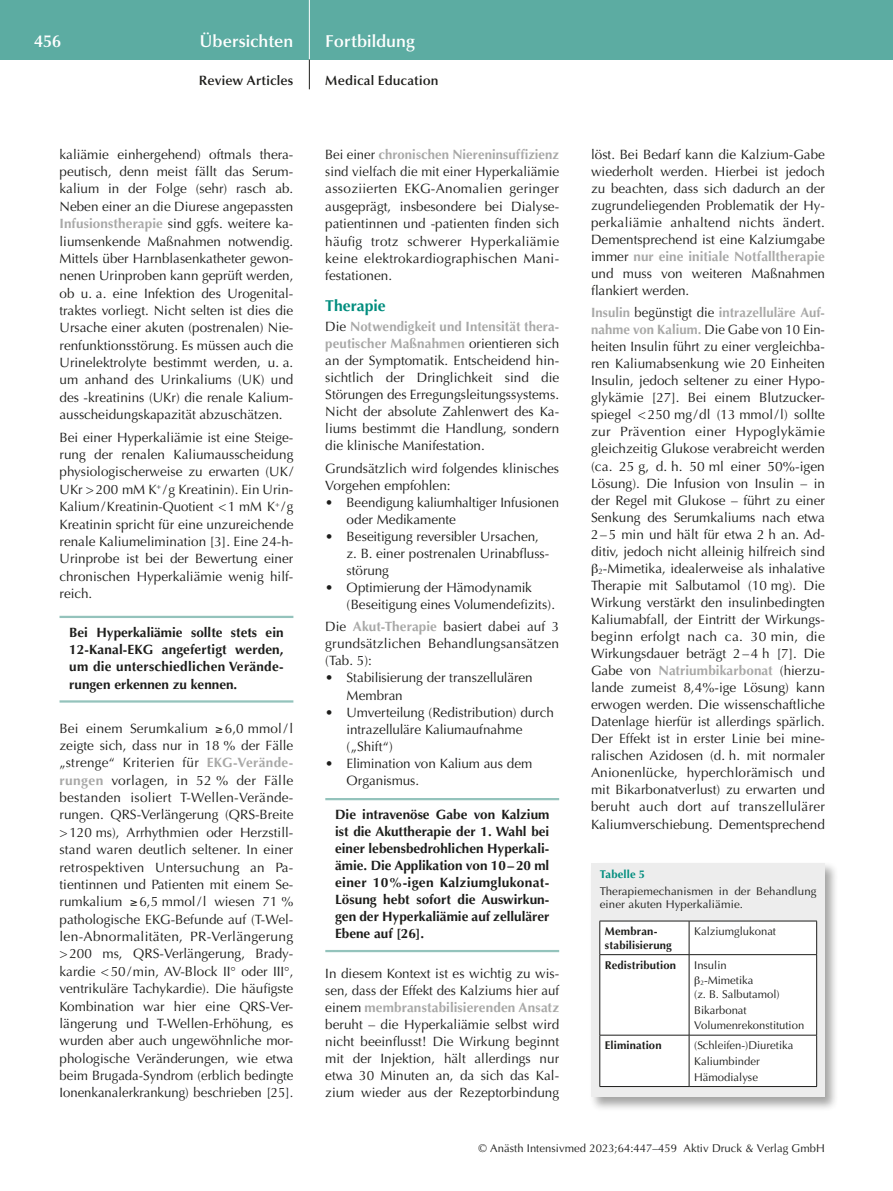
<style>
.page{position:relative;width:893px;height:1191px;background:#fff}
.page>*{position:absolute;margin:0;border:0;box-sizing:border-box;transform-origin:0 0}
.t1{font:600 17.25px "Optima";color:#fff}
.t2{font:700 15.75px "Optima";color:#008d7e}
.t3{font:13.5px/17.1px "Optima";color:#1d1d1b}
.t4{font:700 13.5px/17.1px "Optima";color:#1d1d1b;text-align:justify}
.t5{font:600 13.5px "Optima";letter-spacing:.01em;color:#1d1d1b}
.t6{font:11.25px/15.6px "Optima";color:#1d1d1b}
.t7{font:700 11.25px/13.5px "Optima";letter-spacing:.01em;color:#1d1d1b}
.t8{font:700 11.25px "Optima";letter-spacing:.01em;color:#008d7e}
.s1{font-weight:700;color:#a8a8a7}
.s2{font-size:6.6px}
</style>
<div class="page">
<div style="left:0;top:0;width:893px;height:60px;background:#5caca2"></div>
<hr style="left:309px;top:0;width:1px;height:60px;background:#fff">
<svg style="left:309px;top:60px;width:1px;height:29px"></svg>
<hr style="left:60px;top:616px;width:233px;height:2px;background:#94c3bc">
<hr style="left:60px;top:700px;width:233px;height:2px;background:#94c3bc">
<hr style="left:325px;top:798px;width:234px;height:2px;background:#94c3bc">
<hr style="left:325px;top:950px;width:234px;height:2px;background:#94c3bc">
<div style="left:589px;top:861px;width:250px;height:250px;background:#1d1d1b;opacity:.4"></div>
<div style="left:591px;top:863px;width:234px;height:234px;background:#ededed"></div>
<hr style="left:600px;top:920px;width:89px;height:1px;background:#1d1d1b">
<hr style="left:599px;top:921px;width:1px;height:33px;background:#1d1d1b">
<hr style="left:689px;top:920px;width:128px;height:1px;background:#1d1d1b">
<hr style="left:599px;top:955px;width:1px;height:80px;background:#1d1d1b">
<hr style="left:599px;top:1035px;width:1px;height:51px;background:#1d1d1b">
<hr style="left:600px;top:1086px;width:89px;height:1px;background:#1d1d1b">
<hr style="left:689px;top:1086px;width:128px;height:1px;background:#1d1d1b">
<div style="left:600px;top:921px;width:217px;height:165px;background:#fff"></div>
<p class="t1" style="left:34px;top:31px;width:29px">456</p>
<p class="t1" style="left:200px;top:31px;width:95px">Übersichten</p>
<p class="t1" style="left:325px;top:31px;width:91px">Fortbildung</p>
<p class="t5" style="left:199px;top:73px;width:96px">Review Articles</p>
<p class="t5" style="left:325px;top:73px;width:115px">Medical Education</p>
<p class="t3" style="left:60px;top:146px;width:235px;text-align:justify">kaliämie einhergehend) oftmals thera&shy;peutisch, denn meist fällt das Serum&shy;kalium in der Folge (sehr) rasch ab.<br>Neben einer an die Diurese angepassten <span class="s1">Infusionstherapie</span> sind ggfs. weitere ka&shy;liumsenkende Maßnahmen notwendig.<br>Mittels über Harnblasenkatheter gewon&shy;nenen Urinproben kann geprüft werden, ob u. a. eine Infektion des Urogenital&shy;traktes vorliegt. Nicht selten ist dies die Ursache einer akuten (postrenalen) Nie&shy;renfunktionsstörung. Es müssen auch die Urinelektrolyte bestimmt werden, u. a. um anhand des Urinkaliums (UK) und des -kreatinins (UKr) die renale Kalium&shy;ausscheidungskapazität abzuschätzen.</p>
<p class="t3" style="left:60px;top:428px;width:235px;text-align:justify">Bei einer Hyperkaliämie ist eine Steige&shy;rung der renalen Kaliumausscheidung physiologischerweise zu erwarten (UK/ UKr &gt;200 mM K<sup>+</sup> /g Kreatinin). Ein Urin-Kalium/Kreatinin-Quotient &lt;1 mM K<sup>+</sup> /g Kreatinin spricht für eine unzureichende renale Kaliumelimination [3]. Eine 24-h-Urinprobe ist bei der Bewertung einer chronischen Hyperkaliämie wenig hilf&shy;reich.</p>
<p class="t4" style="left:69px;top:623px;width:216px">Bei Hyperkaliämie sollte stets ein 12-Kanal-EKG angefertigt werden, um die unterschiedlichen Verände&shy;rungen erkennen zu kennen.</p>
<p class="t3" style="left:60px;top:719px;width:235px">Bei einem Serumkalium ≥ 6,0 mmol / l zeigte sich, dass nur in 18 % der Fälle „strenge“ Kriterien für <span class="s1">EKG-Verände-- rungen</span> vorlagen, in 52 % der Fälle bestanden isoliert T-Wellen-Verände&shy;rungen. QRS-Verlängerung (QRS-Breite &gt;120 ms), Arrhythmien oder Herzstill&shy;stand waren deutlich seltener. In einer retrospektiven Untersuchung an Pa&shy;tientinnen und Patienten mit einem Se&shy;rumkalium ≥6,5 mmol/l wiesen 71 % pathologische EKG-Befunde auf (T-Wel&shy;len-Abnormalitäten, PR-Verlängerung &gt;200 ms, QRS-Verlängerung, Brady&shy;kardie &lt;50/min, AV-Block II° oder III°, ventrikuläre Tachykardie). Die häufigste Kombination war hier eine QRS-Ver&shy;längerung und T-Wellen-Erhöhung, es wurden aber auch ungewöhnliche mor&shy;phologische Veränderungen, wie etwa beim Brugada-Syndrom (erblich bedingte Ionenkanalerkrankung) beschrieben [25].</p>
<p class="t3" style="left:325px;top:146px;width:235px;text-align:justify">Bei einer <span class="s1">chronischen Niereninsuffizienz </span>sind vielfach die mit einer Hyperkaliämie assoziierten EKG-Anomalien geringer ausgeprägt, insbesondere bei Dialyse&shy;patientinnen und -patienten finden sich häufig trotz schwerer Hyperkaliämie keine elektrokardiographischen Mani&shy;festationen.</p>
<p class="t2" style="left:325px;top:296px;width:62px">Therapie</p>
<p class="t3" style="left:325px;top:318px;width:235px;text-align:justify">Die <span class="s1">Notwendigkeit und Intensität thera&shy;peutischer Maßnahmen</span> orientieren sich an der Symptomatik. Entscheidend hin&shy;sichtlich der Dringlichkeit sind die Störungen des Erregungsleitungssystems.<br>Nicht der absolute Zahlenwert des Ka&shy;liums bestimmt die Handlung, sondern die klinische Manifestation.</p>
<p class="t3" style="left:325px;top:459px;width:235px">Grundsätzlich wird folgendes klinisches<br>Vorgehen empfohlen:</p>
<p class="t3" style="left:347px;top:494px;width:214px;text-indent:-21px">• Beendigung kaliumhaltiger Infusionen oder Medikamente</p>
<p class="t3" style="left:347px;top:528px;width:204px;text-indent:-21px">• Beseitigung reversibler Ursachen, z. B. einer postrenalen Urinabfluss&shy;störung</p>
<p class="t3" style="left:347px;top:579px;width:210px;text-indent:-21px">• Optimierung der Hämodynamik (Beseitigung eines Volumendefizits).</p>
<p class="t3" style="left:325px;top:618px;width:235px;text-align:justify">Die <span class="s1">Akut-Therapie</span> basiert dabei auf 3 grundsätzlichen Behandlungsansätzen (Tab. 5):</p>
<p class="t3" style="left:347px;top:669px;width:188px;text-indent:-21px">• Stabilisierung der transzellulären<br>Membran</p>
<p class="t3" style="left:347px;top:703px;width:209px;text-indent:-21px">• Umverteilung (Redistribution) durch intrazelluläre Kaliumaufnahme („Shift“)</p>
<p class="t3" style="left:347px;top:755px;width:187px;text-indent:-21px">• Elimination von Kalium aus dem<br>Organismus.</p>
<p class="t4" style="left:335px;top:806px;width:216px">Die intravenöse Gabe von Kalzium ist die Akuttherapie der 1. Wahl bei einer lebensbedrohlichen Hyperkali&shy;ämie. Die Applikation von 10–20 ml einer 10%-igen Kalziumglukonat-Lösung hebt sofort die Auswirkun&shy;gen der Hyperkaliämie auf zellulärer Ebene auf [26].</p>
<p class="t3" style="left:325px;top:964px;width:235px;text-align:justify">In diesem Kontext ist es wichtig zu wis&shy;sen, dass der Effekt des Kalziums hier auf einem <span class="s1">membranstabilisierenden Ansatz </span>beruht – die Hyperkaliämie selbst wird nicht beeinflusst! Die Wirkung beginnt mit der Injektion, hält allerdings nur etwa 30 Minuten an, da sich das Kal&shy;zium wieder aus der Rezeptorbindung</p>
<p class="t3" style="left:591px;top:146px;width:235px;text-align:justify">löst. Bei Bedarf kann die Kalzium-Gabe wiederholt werden. Hierbei ist jedoch zu beachten, dass sich dadurch an der zugrundeliegenden Problematik der Hy&shy;perkaliämie anhaltend nichts ändert.<br>Dementsprechend ist eine Kalziumgabe immer <span class="s1">nur eine initiale Notfalltherapie </span>und muss von weiteren Maßnahmen flankiert werden.</p>
<p class="t3" style="left:591px;top:304px;width:235px;text-align:center"><span class="s1">Insulin</span> begünstigt die <span class="s1">intrazelluläre Auf&shy;nahme von Kalium.</span> Die Gabe von 10 Ein&shy;heiten Insulin führt zu einer vergleichba&shy;ren Kaliumabsenkung wie 20 Einheiten Insulin, jedoch seltener zu einer Hypo&shy;glykämie [27]. Bei einem Blutzucker&shy;spiegel &lt;250 mg /dl (13 mmol/l) sollte zur Prävention einer Hypoglykämie gleichzeitig Glukose verabreicht werden (ca. 25 g, d. h. 50 ml einer 50%-igen Lösung). Die Infusion von Insulin – in der Regel mit Glukose – führt zu einer Senkung des Serumkaliums nach etwa 2–5 min und hält für etwa 2 h an. Ad&shy;ditiv, jedoch nicht alleinig hilfreich sind <sub>2</sub>-Mimetika, idealerweise als inhalative Therapie mit Salbutamol (10 mg). Die Wirkung verstärkt den insulinbedingten Kaliumabfall, der Eintritt der Wirkungs&shy;beginn erfolgt nach ca. 30 min, die Wirkungsdauer beträgt 2–4 h [7]. Die Gabe von <span class="s1">Natriumbikarbonat</span> (hierzu&shy;lande zumeist 8,4%-ige Lösung) kann erwogen werden. Die wissenschaftliche Datenlage hierfür ist allerdings spärlich.<br>Der Effekt ist in erster Linie bei mine&shy;ralischen Azidosen (d. h. mit normaler Anionenlücke, hyperchlorämisch und mit Bikarbonatverlust) zu erwarten und beruht auch dort auf transzellulärer Kaliumverschiebung. Dementsprechend</p>
<p class="t8" style="left:600px;top:867px;width:47px">Tabelle 5</p>
<p class="t6" style="left:600px;top:884px;width:218px;line-height:13.5px">Therapiemechanismen in der Behandlung einer akuten Hyperkaliämie.</p>
<p class="t7" style="left:605px;top:924px;width:68px">Membran&shy;stabilisierung</p>
<p class="t6" style="left:694px;top:923px;width:83px">Kalziumglukonat</p>
<p class="t7" style="left:605px;top:958px;width:73px">Redistribution</p>
<p class="t6" style="left:700px;top:957px;width:55px;text-indent:-6px">Insulin<br><span class="s2">2</span>-Mimetika</p>
<p class="t6" style="left:694px;top:986px;width:112px">(z. B. Salbutamol)<br>Bikarbonat<br>Volumenrekonstitution</p>
<p class="t7" style="left:605px;top:1039px;width:58px">Elimination</p>
<p class="t6" style="left:694px;top:1037px;width:101px">(Schleifen-)Diuretika<br>Kaliumbinder<br>Hämodialyse</p>
<p class="t6" style="left:478px;top:1141px;width:348px">© Anästh Intensivmed 2023;64:447–459 Aktiv Druck &amp; Verlag GmbH</p>
</div>
